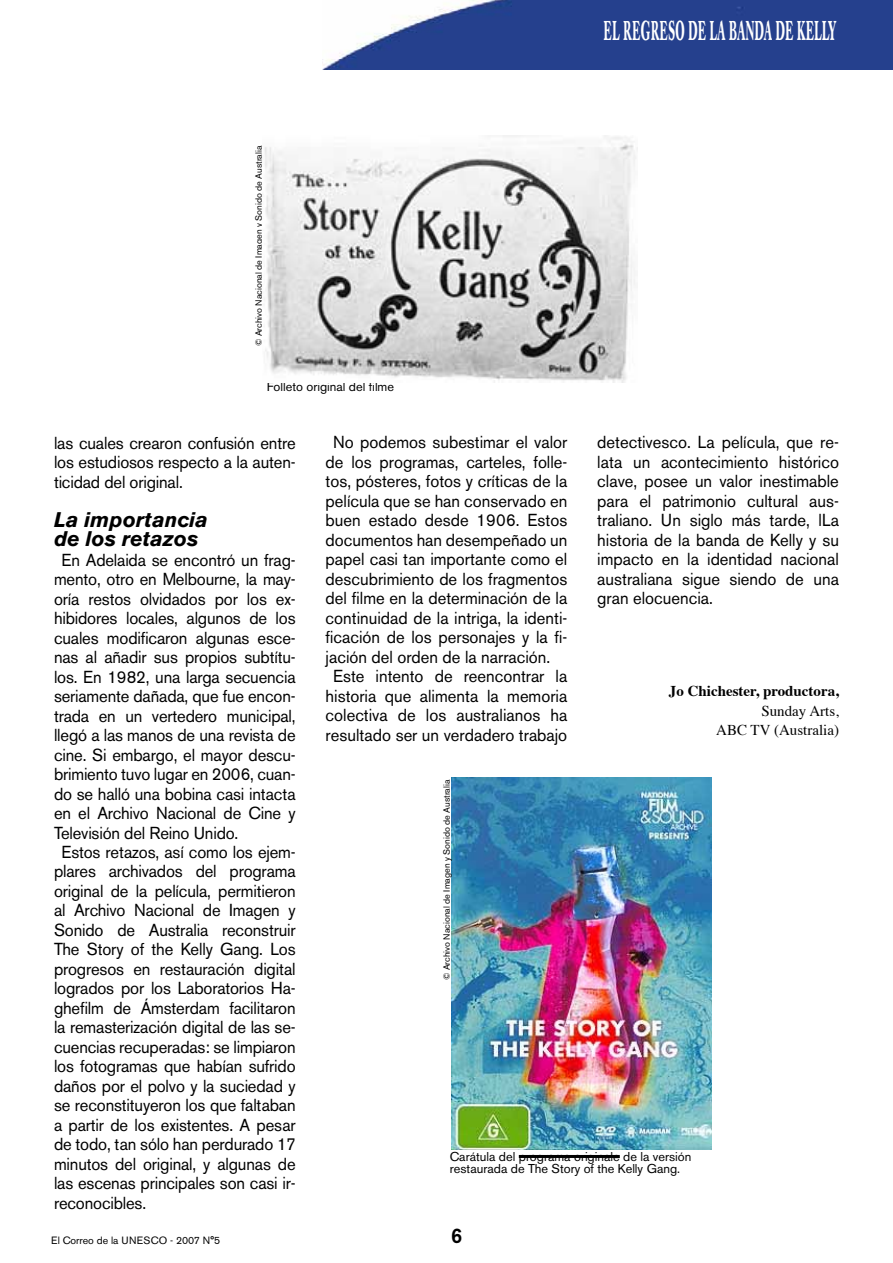
<style>
.page{position:relative;width:893px;height:1263px;background:#fff}
.page>*{position:absolute;margin:0;border:0;box-sizing:border-box;transform-origin:0 0}
.t1{font:700 27px "Caslon Book BE";letter-spacing:.04em;color:#fff;scale:.41 1}
.t2{font:italic 700 21px/19.5px "Akzidenz Grotesk BE";color:#000}
.t3{font:500 21px "Akzidenz Grotesk BE";color:#000;scale:.96 1}
.t4{font:17.25px/19.5px "Akzidenz Grotesk BE";letter-spacing:-.01em;color:#000;text-align:justify;scale:.96 1}
.t5{font:15px/19.5px "Times";color:#000;text-align:right}
.t6{font:700 15px "Times";color:#000}
.t7{font:12.75px/12px "Akzidenz Grotesk BE";color:#000}
.t8{font:10.5px "Akzidenz Grotesk BE";color:#000}
.t9{font:9px "Akzidenz Grotesk BE";color:#000}
</style>
<div class="page">
<img style="left:322px;top:0;width:571px;height:70px">
<img style="left:264px;top:135px;width:374px;height:248px">
<hr style="left:519px;top:1155px;width:101px;height:3px;background:#000">
<img style="left:452px;top:778px;width:259px;height:371px">
<p class="t9" style="left:253px;top:346px;width:202px;rotate:-90deg">© Archivo Nacional de Imagen y Sonido de Australia</p>
<p class="t7" style="left:267px;top:381px;width:129px">Folleto original del filme</p>
<h1 class="t1" style="left:604px;top:15px;width:569px">EL REGRESO DE LA BANDA DE KELLY</h1>
<p class="t4" style="left:54px;top:433px;width:253px">las cuales crearon confusión entre los estudiosos respecto a la auten&shy;ticidad del original.</p>
<p class="t2" style="left:54px;top:509px;width:155px">La importancia de los retazos</p>
<p class="t4" style="left:62px;top:550px;width:245px">En Adelaida se encontró un frag-</p>
<p class="t4" style="left:54px;top:569px;width:253px">mento, otro en Melbourne, la may-</p>
<p class="t4" style="left:54px;top:589px;width:253px">oría restos olvidados por los ex-</p>
<p class="t4" style="left:54px;top:608px;width:253px">hibidores locales, algunos de los</p>
<p class="t4" style="left:54px;top:628px;width:253px">cuales modificaron algunas esce-</p>
<p class="t4" style="left:54px;top:647px;width:253px">nas al añadir sus propios subtítu-</p>
<p class="t4" style="left:54px;top:667px;width:253px">los. En 1982, una larga secuencia</p>
<p class="t4" style="left:54px;top:686px;width:253px">seriamente dañada, que fue encon-</p>
<p class="t4" style="left:54px;top:706px;width:253px">trada en un vertedero municipal,</p>
<p class="t4" style="left:54px;top:725px;width:253px">llegó a las manos de una revista de</p>
<p class="t4" style="left:54px;top:745px;width:253px">cine. Si embargo, el mayor descu-</p>
<p class="t4" style="left:54px;top:764px;width:253px">brimiento tuvo lugar en 2006, cuan-</p>
<p class="t4" style="left:54px;top:784px;width:253px">do se halló una bobina casi intacta</p>
<p class="t4" style="left:54px;top:803px;width:253px">en el Archivo Nacional de Cine y</p>
<p class="t4" style="left:54px;top:823px;width:194px">Televisión del Reino Unido.</p>
<p class="t4" style="left:62px;top:842px;width:245px">Estos retazos, así como los ejem-</p>
<p class="t4" style="left:54px;top:862px;width:253px">plares archivados del programa</p>
<p class="t4" style="left:54px;top:881px;width:253px">original de la película, permitieron</p>
<p class="t4" style="left:54px;top:901px;width:253px">al Archivo Nacional de Imagen y</p>
<p class="t4" style="left:54px;top:920px;width:253px">Sonido de Australia reconstruir</p>
<p class="t4" style="left:54px;top:940px;width:253px">The Story of the Kelly Gang. Los</p>
<p class="t4" style="left:54px;top:959px;width:253px">progresos en restauración digital</p>
<p class="t4" style="left:54px;top:979px;width:253px">logrados por los Laboratorios Ha-</p>
<p class="t4" style="left:54px;top:998px;width:253px">ghefilm de Ámsterdam facilitaron</p>
<p class="t4" style="left:54px;top:1018px;width:253px">la remasterización digital de las se-</p>
<p class="t4" style="left:54px;top:1037px;width:253px">cuencias recuperadas: se limpiaron</p>
<p class="t4" style="left:54px;top:1057px;width:253px">los fotogramas que habían sufrido</p>
<p class="t4" style="left:54px;top:1076px;width:253px">daños por el polvo y la suciedad y</p>
<p class="t4" style="left:54px;top:1096px;width:253px">se reconstituyeron los que faltaban</p>
<p class="t4" style="left:54px;top:1115px;width:253px">a partir de los existentes. A pesar</p>
<p class="t4" style="left:54px;top:1135px;width:253px">de todo, tan sólo han perdurado 17</p>
<p class="t4" style="left:54px;top:1154px;width:253px">minutos del original, y algunas de</p>
<p class="t4" style="left:54px;top:1174px;width:253px">las escenas principales son casi ir-</p>
<p class="t4" style="left:54px;top:1193px;width:98px">reconocibles.</p>
<p class="t4" style="left:333px;top:433px;width:245px">No podemos subestimar el valor</p>
<p class="t4" style="left:326px;top:452px;width:253px">de los programas, carteles, folle-</p>
<p class="t4" style="left:326px;top:472px;width:253px">tos, pósteres, fotos y críticas de la</p>
<p class="t4" style="left:326px;top:491px;width:253px">película que se han conservado en</p>
<p class="t4" style="left:326px;top:510px;width:253px">buen estado desde 1906. Estos</p>
<p class="t4" style="left:326px;top:530px;width:253px">documentos han desempeñado un</p>
<p class="t4" style="left:326px;top:549px;width:253px">papel casi tan importante como el</p>
<p class="t4" style="left:326px;top:569px;width:253px">descubrimiento de los fragmentos</p>
<p class="t4" style="left:326px;top:588px;width:253px">del filme en la determinación de la</p>
<p class="t4" style="left:326px;top:608px;width:253px">continuidad de la intriga, la identi-</p>
<p class="t4" style="left:326px;top:627px;width:253px">ficación de los personajes y la fi-</p>
<p class="t4" style="left:326px;top:647px;width:235px">jación del orden de la narración.</p>
<p class="t4" style="left:333px;top:666px;width:245px">Este intento de reencontrar la</p>
<p class="t4" style="left:326px;top:686px;width:253px">historia que alimenta la memoria</p>
<p class="t4" style="left:326px;top:705px;width:253px">colectiva de los australianos ha</p>
<p class="t4" style="left:326px;top:725px;width:253px">resultado ser un verdadero trabajo</p>
<p class="t9" style="left:441px;top:980px;width:202px;rotate:-90deg">© Archivo Nacional de Imagen y Sonido de Australia</p>
<p class="t4" style="left:597px;top:432px;width:253px">detectivesco. La película, que re&shy;lata un acontecimiento histórico clave, posee un valor inestimable para el patrimonio cultural aus&shy;traliano. Un siglo más tarde, lLa historia de la banda de Kelly y su impacto en la identidad nacional australiana sigue siendo de una gran elocuencia.</p>
<p class="t6" style="left:669px;top:677px;width:171px">Jo Chichester, productora,</p>
<p class="t5" style="left:716px;top:699px;width:124px">Sunday Arts,<br>ABC TV (Australia)</p>
<p class="t7" style="left:450px;top:1150px;width:243px">Carátula del programa originale de la versión restaurada de The Story of the Kelly Gang.</p>
<p class="t8" style="left:51px;top:1234px;width:170px">El Correo de la UNESCO - 2007 N°5</p>
<p class="t3" style="left:451px;top:1223px;width:13px">6</p>
</div>
